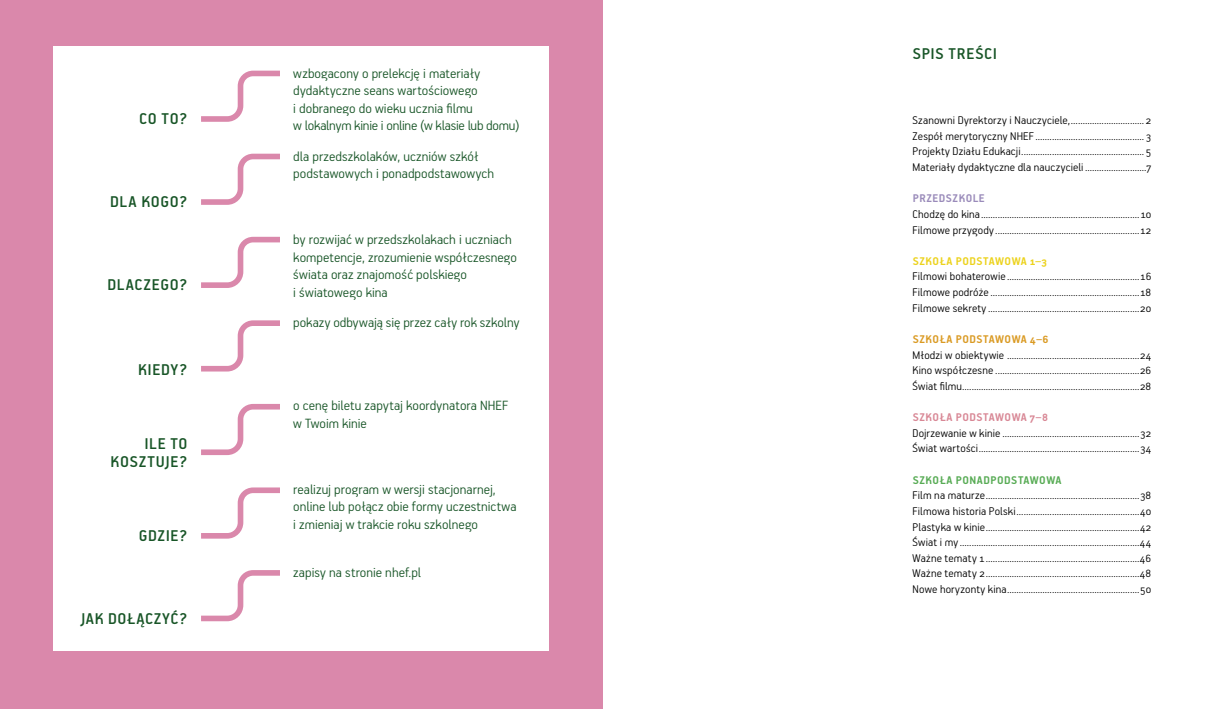
<style>
.page{position:relative;width:1205px;height:709px;background:#fff}
.page>*{position:absolute;margin:0;border:0;box-sizing:border-box;transform-origin:0 0}
.t1{font:500 17.5px/17.5px "PF Handbook Pro";letter-spacing:.04em;color:#185527;text-align:right}
.t2{font:300 15px/17.5px "PF Handbook Pro";letter-spacing:.005em;color:#185527}
.t3{font:300 12.5px/15.6px "PF Handbook Pro";letter-spacing:.015em;color:#000;text-align:justify}
.t4{font:700 12.5px "PF Handbook Pro";letter-spacing:.04em;color:#57ab54}
.t5{font:700 12.5px "PF Handbook Pro";letter-spacing:.04em;color:#ecd21c}
.t6{font:700 12.5px "PF Handbook Pro";letter-spacing:.04em;color:#da9a23}
.t7{font:700 12.5px "PF Handbook Pro";letter-spacing:.04em;color:#d88795}
.t8{font:700 12.5px "PF Handbook Pro";letter-spacing:.045em;color:#9a8bba}
</style>
<div class="page">
<div style="left:0;top:0;width:602px;height:709px;background:#da88ab"></div>
<div style="left:53px;top:46px;width:496px;height:604px;background:#fff"></div>
<svg style="left:201px;top:154px;width:79px;height:51px"></svg>
<svg style="left:201px;top:237px;width:79px;height:51px"></svg>
<svg style="left:201px;top:320px;width:79px;height:51px"></svg>
<svg style="left:201px;top:404px;width:79px;height:51px"></svg>
<svg style="left:201px;top:487px;width:79px;height:51px"></svg>
<svg style="left:201px;top:570px;width:79px;height:51px"></svg>
<svg style="left:201px;top:71px;width:79px;height:51px"></svg>
<h1 class="t1" style="left:139px;top:109px;width:50px">CO TO?</h1>
<h1 class="t1" style="left:110px;top:192px;width:79px">DLA KOGO?</h1>
<h1 class="t1" style="left:107px;top:275px;width:82px">DLACZEGO?</h1>
<h1 class="t1" style="left:138px;top:360px;width:51px">KIEDY?</h1>
<h1 class="t1" style="left:111px;top:434px;width:78px">ILE TO<br>KOSZTUJE?</h1>
<h1 class="t1" style="left:139px;top:526px;width:50px">GDZIE?</h1>
<h1 class="t1" style="left:80px;top:609px;width:109px">JAK DOŁĄCZYĆ?</h1>
<p class="t2" style="left:293px;top:64px;width:228px">wzbogacony o prelekcję i materiały dydaktyczne seans wartościowego<br>i dobranego do wieku ucznia filmu<br>w lokalnym kinie i online (w klasie lub domu)</p>
<p class="t2" style="left:293px;top:147px;width:202px">dla przedszkolaków, uczniów szkół podstawowych i ponadpodstawowych</p>
<p class="t2" style="left:293px;top:230px;width:225px">by rozwijać w przedszkolakach i uczniach kompetencje, zrozumienie współczesnego świata oraz znajomość polskiego<br>i światowego kina</p>
<p class="t2" style="left:293px;top:313px;width:228px">pokazy odbywają się przez cały rok szkolny</p>
<p class="t2" style="left:293px;top:396px;width:216px">o cenę biletu zapytaj koordynatora NHEF w Twoim kinie</p>
<p class="t2" style="left:293px;top:479px;width:225px">realizuj program w wersji stacjonarnej, online lub połącz obie formy uczestnictwa i zmieniaj w trakcie roku szkolnego</p>
<p class="t2" style="left:293px;top:563px;width:129px">zapisy na stronie nhef.pl</p>
<h1 class="t1" style="left:913px;top:44px;width:86px">SPIS TREŚCI</h1>
<p class="t3" style="left:912px;top:112px;width:240px">Szanowni Dyrektorzy i Nauczyciele,...............................2<br>Zespół merytoryczny NHEF..............................................3<br>Projekty Działu Edukacji....................................................5<br>Materiały dydaktyczne dla nauczycieli ..........................7</p>
<p class="t8" style="left:913px;top:191px;width:74px">PRZEDSZKOLE</p>
<p class="t3" style="left:912px;top:206px;width:240px">Chodzę do kina...................................................................10<br>Filmowe przygody.............................................................12</p>
<p class="t5" style="left:913px;top:253px;width:136px">SZKOŁA PODSTAWOWA 1–3</p>
<p class="t3" style="left:912px;top:268px;width:240px">Filmowi bohaterowie ........................................................16<br>Filmowe podróże ...............................................................18<br>Filmowe sekrety................................................................20</p>
<p class="t6" style="left:913px;top:331px;width:137px">SZKOŁA PODSTAWOWA 4–6</p>
<p class="t3" style="left:912px;top:346px;width:240px">Młodzi w obiektywie ........................................................24<br>Kino współczesne .............................................................26<br>Świat filmu...........................................................................28</p>
<p class="t7" style="left:913px;top:409px;width:137px">SZKOŁA PODSTAWOWA 7–8</p>
<p class="t3" style="left:912px;top:424px;width:240px">Dojrzewanie w kinie ..........................................................32<br>Świat wartości....................................................................34</p>
<p class="t4" style="left:913px;top:472px;width:150px">SZKOŁA PONADPODSTAWOWA</p>
<p class="t3" style="left:912px;top:487px;width:240px">Film na maturze.................................................................38<br>Filmowa historia Polski....................................................40<br>Plastyka w kinie.................................................................42<br>Świat i my............................................................................44<br>Ważne tematy 1.................................................................46<br>Ważne tematy 2.................................................................48<br>Nowe horyzonty kina........................................................50</p>
</div>
